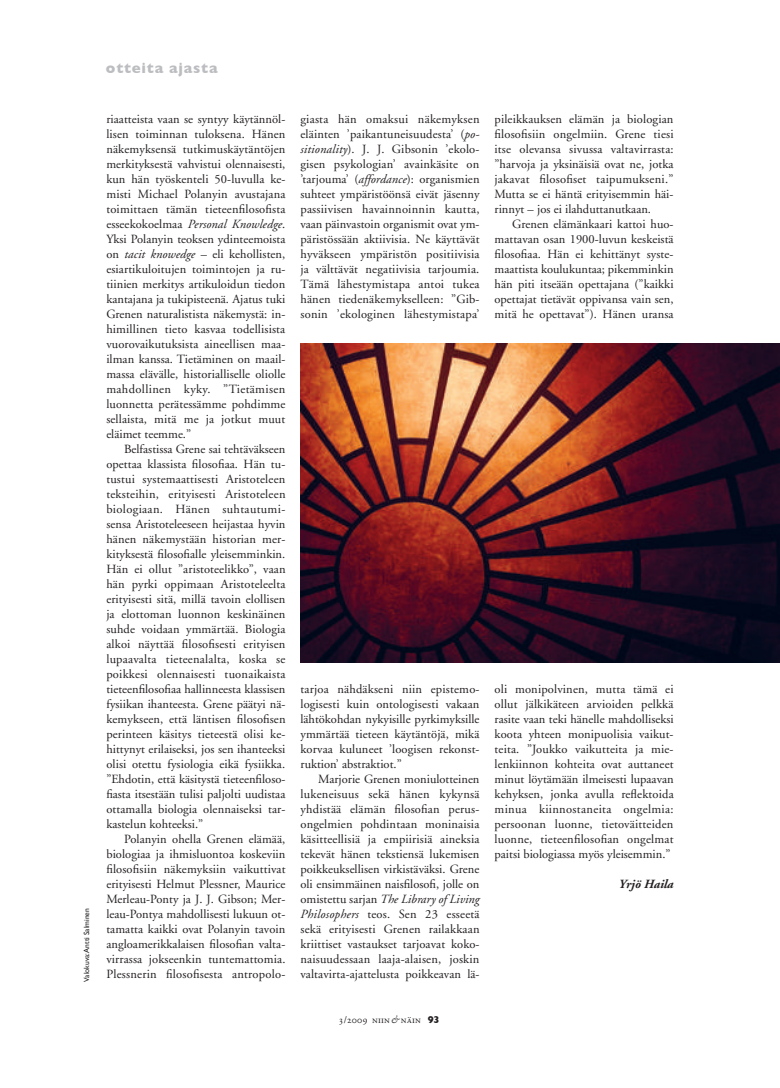
<style>
.page{position:relative;width:780px;height:1088px;background:#fff}
.page>*{position:absolute;margin:0;border:0;box-sizing:border-box;transform-origin:0 0}
.t1{font:700 15px "Gill Sans";letter-spacing:.05em;color:#bcbdc0}
.t2{font:12.5px/15px "Adobe Garamond";letter-spacing:.01em;color:#231f20;text-align:justify}
.t3{font:italic 700 12.5px "Adobe Garamond";color:#231f20}
.t4{font:10px "Adobe Garamond Regular SC";letter-spacing:.025em;color:#231f20}
.t5{font:7.5px "Gill Sans";color:#231f20}
.s1{font-style:italic}
.s2{font-family:"Adobe Garamond";font-style:italic}
.s3{font-family:"Gill Sans";font-weight:700}
</style>
<div class="page">
<img style="left:301px;top:343px;width:478px;height:320px">
<p class="t5" style="left:82px;top:982px;width:75px;rotate:-90deg">Valokuva: Antti Salminen</p>
<p class="t1" style="left:106px;top:59px;width:113px">otteita ajasta</p>
<p class="t2" style="left:106px;top:112px;width:181px">riaatteista vaan se syntyy käytännöl&shy;lisen toiminnan tuloksena. Hänen näkemyksensä tutkimuskäytäntöjen merkityksestä vahvistui olennaisesti, kun hän työskenteli 50-luvulla ke&shy;misti Michael Polanyin avustajana toimittaen tämän tieteenfilosofista esseekokoelmaa <span class="s1">Personal Knowledge</span>.<br>Yksi Polanyin teoksen ydinteemoista on <span class="s1">tacit knowedge</span> – eli kehollisten, esiartikuloitujen toimintojen ja ru&shy;tiinien merkitys artikuloidun tiedon kantajana ja tukipisteenä. Ajatus tuki Grenen naturalistista näkemystä: in&shy;himillinen tieto kasvaa todellisista vuorovaikutuksista aineellisen maa&shy;ilman kanssa. Tietäminen on maail&shy;massa elävälle, historialliselle oliolle mahdollinen kyky. ”Tietämisen luonnetta perätessämme pohdimme sellaista, mitä me ja jotkut muut eläimet teemme.”</p>
<p class="t2" style="left:106px;top:442px;width:181px;text-indent:18px">Belfastissa Grene sai tehtäväkseen opettaa klassista filosofiaa. Hän tu&shy;tustui systemaattisesti Aristoteleen teksteihin, erityisesti Aristoteleen biologiaan. Hänen suhtautumi&shy;sensa Aristoteleeseen heijastaa hyvin hänen näkemystään historian mer&shy;kityksestä filosofialle yleisemminkin.<br>Hän ei ollut ”aristoteelikko”, vaan hän pyrki oppimaan Aristoteleelta erityisesti sitä, millä tavoin elollisen ja elottoman luonnon keskinäinen suhde voidaan ymmärtää. Biologia alkoi näyttää filosofisesti erityisen lupaavalta tieteenalalta, koska se poikkesi olennaisesti tuonaikaista tieteenfilosofiaa hallinneesta klassisen fysiikan ihanteesta. Grene päätyi nä&shy;kemykseen, että läntisen filosofisen perinteen käsitys tieteestä olisi ke&shy;hittynyt erilaiseksi, jos sen ihanteeksi olisi otettu fysiologia eikä fysiikka. ”Ehdotin, että käsitystä tieteenfiloso&shy;fiasta itsestään tulisi paljolti uudistaa ottamalla biologia olennaiseksi tar&shy;kastelun kohteeksi.”</p>
<p class="t2" style="left:106px;top:832px;width:181px;text-indent:18px">Polanyin ohella Grenen elämää, biologiaa ja ihmisluontoa koskeviin filosofisiin näkemyksiin vaikuttivat erityisesti Helmut Plessner, Maurice Merleau-Ponty ja J. J. Gibson; Mer&shy;leau-Pontya mahdollisesti lukuun ot&shy;tamatta kaikki ovat Polanyin tavoin angloamerikkalaisen filosofian valta&shy;virrassa jokseenkin tuntemattomia.<br>Plessnerin filosofisesta antropolo-</p>
<p class="t2" style="left:300px;top:112px;width:181px">giasta hän omaksui näkemyksen eläinten ’paikantuneisuudesta’ (<span class="s1">po&shy;sitionality</span>). J. J. Gibsonin ’ekolo&shy;gisen psykologian’ avainkäsite on ’tarjouma’ (<span class="s1">affordance</span>): organismien suhteet ympäristöönsä eivät jäsenny passiivisen havainnoinnin kautta, vaan päinvastoin organismit ovat ym&shy;päristössään aktiivisia. Ne käyttävät hyväkseen ympäristön positiivisia ja välttävät negatiivisia tarjoumia.<br>Tämä lähestymistapa antoi tukea hänen tiedenäkemykselleen: ”Gib&shy;sonin ’ekologinen lähestymistapa’</p>
<p class="t2" style="left:494px;top:112px;width:181px">pileikkauksen elämän ja biologian filosofisiin ongelmiin. Grene tiesi itse olevansa sivussa valtavirrasta: ”harvoja ja yksinäisiä ovat ne, jotka jakavat filosofiset taipumukseni.” Mutta se ei häntä erityisemmin häi&shy;rinnyt – jos ei ilahduttanutkaan.</p>
<p class="t2" style="left:494px;top:217px;width:181px;text-indent:18px">Grenen elämänkaari kattoi huo&shy;mattavan osan 1900-luvun keskeistä filosofiaa. Hän ei kehittänyt syste&shy;maattista koulukuntaa; pikemminkin hän piti itseään opettajana (”kaikki opettajat tietävät oppivansa vain sen, mitä he opettavat”). Hänen uransa</p>
<p class="t2" style="left:300px;top:682px;width:180px">tarjoa nähdäkseni niin epistemo&shy;logisesti kuin ontologisesti vakaan lähtökohdan nykyisille pyrkimyksille ymmärtää tieteen käytäntöjä, mikä korvaa kuluneet ’loogisen rekonst&shy;ruktion’ abstraktiot.”</p>
<p class="t2" style="left:300px;top:772px;width:181px;text-indent:18px">Marjorie Grenen moniulotteinen lukeneisuus sekä hänen kykynsä yhdistää elämän filosofian perus&shy;ongelmien pohdintaan moninaisia käsitteellisiä ja empiirisiä aineksia tekevät hänen tekstiensä lukemisen poikkeuksellisen virkistäväksi. Grene oli ensimmäinen naisfilosofi, jolle on omistettu sarjan <span class="s1">The Library of Living Philosophers</span> teos. Sen 23 esseetä sekä erityisesti Grenen railakkaan kriittiset vastaukset tarjoavat koko&shy;naisuudessaan laaja-alaisen, joskin valtavirta-ajattelusta poikkeavan lä-</p>
<p class="t4" style="left:339px;top:1014px;width:102px">3/2009 niin<span class="s2">&amp;</span> näin <span class="s3">93</span></p>
<p class="t2" style="left:494px;top:682px;width:181px">oli monipolvinen, mutta tämä ei ollut jälkikäteen arvioiden pelkkä rasite vaan teki hänelle mahdolliseksi koota yhteen monipuolisia vaikut&shy;teita. ”Joukko vaikutteita ja mie&shy;lenkiinnon kohteita ovat auttaneet minut löytämään ilmeisesti lupaavan kehyksen, jonka avulla reflektoida minua kiinnostaneita ongelmia: persoonan luonne, tietoväitteiden luonne, tieteenfilosofian ongelmat paitsi biologiassa myös yleisemmin.”</p>
<p class="t3" style="left:618px;top:877px;width:56px">Yrjö Haila</p>
</div>
